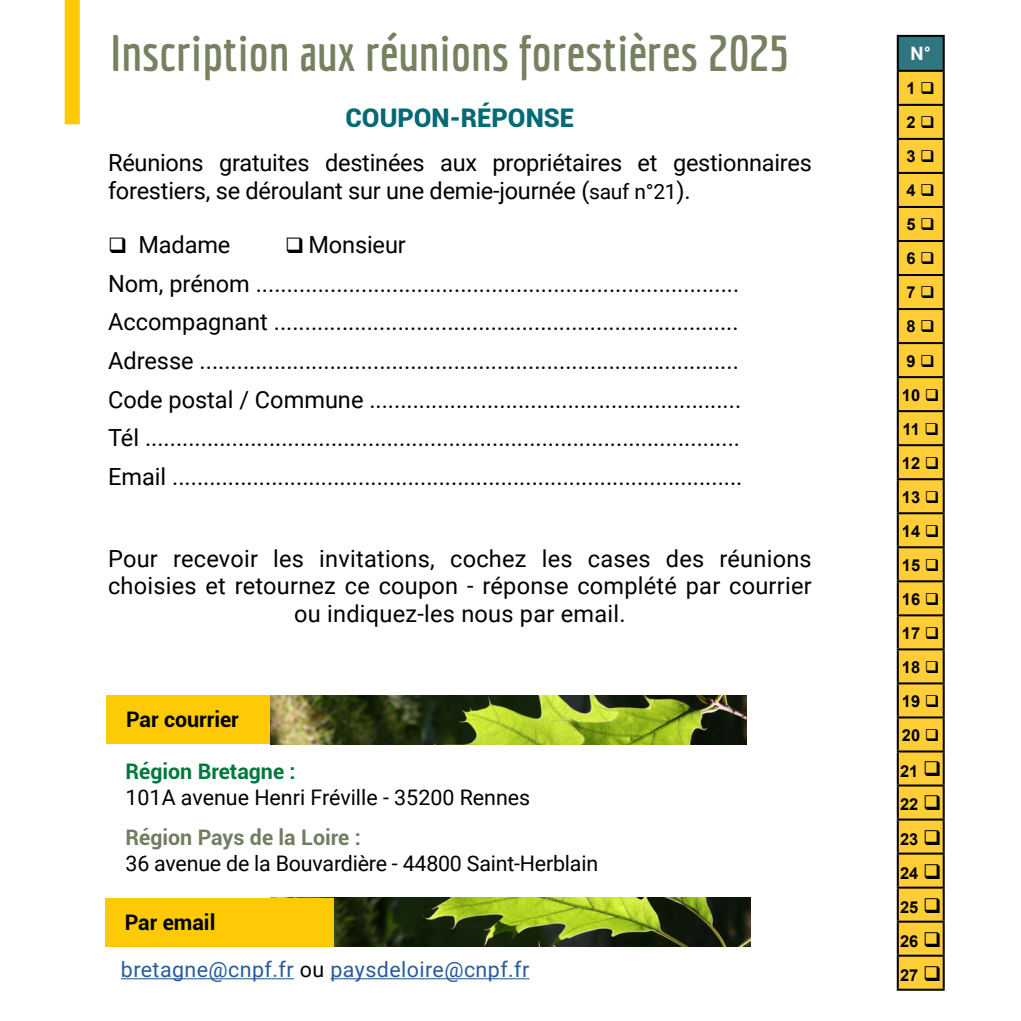
<style>
.page{position:relative;width:1021px;height:1021px;background:#fff}
.page>*{position:absolute;margin:0;border:0;box-sizing:border-box;transform-origin:0 0}
.t1{font:700 50.1px "Economica";color:#75815f}
.t2{font:900 25.8px "Roboto";color:#016a74}
.t3{font:23.7px/38.4px "Roboto";color:#000}
.t4{font:21.3px "Roboto";letter-spacing:-.01em;color:#000}
.t5{font:21.3px "Roboto";letter-spacing:.02em;color:#275b9b}
.t6{font:700 21.3px "Roboto";color:#737d61}
.t7{font:700 21.3px "Roboto";color:#000}
.t8{font:700 21.3px "Roboto";color:#00783c}
.t9{font:700 18.6px "Roboto";color:#fff}
.t10{font:700 16.5px/34.2px "Arial";color:#000;text-align:center}
.s1{font-size:21px}
.s2{color:#000}
</style>
<div class="page">
<div style="left:65px;top:0;width:15px;height:124px;background:#fec905"></div>
<img style="left:270px;top:695px;width:476px;height:49px">
<img style="left:270px;top:897px;width:480px;height:49px">
<div style="left:107px;top:695px;width:163px;height:48px;background:#fec905"></div>
<hr style="left:121px;top:978px;width:173px;height:1px;background:#275b9b">
<hr style="left:330px;top:978px;width:199px;height:1px;background:#275b9b">
<div style="left:105px;top:898px;width:228px;height:49px;background:#fec905"></div>
<div style="left:897px;top:36px;width:46px;height:35px;background:#307680"></div>
<div style="left:898px;top:72px;width:44px;height:916px;background:#ffce37"></div>
<hr style="left:896px;top:35px;width:48px;height:2px;background:#000">
<hr style="left:896px;top:37px;width:2px;height:33px;background:#000">
<hr style="left:942px;top:37px;width:2px;height:33px;background:#000">
<hr style="left:896px;top:70px;width:48px;height:2px;background:#000">
<hr style="left:896px;top:72px;width:2px;height:32px;background:#000">
<hr style="left:896px;top:104px;width:48px;height:2px;background:#000">
<hr style="left:896px;top:106px;width:2px;height:32px;background:#000">
<hr style="left:942px;top:106px;width:2px;height:32px;background:#000">
<hr style="left:896px;top:138px;width:48px;height:2px;background:#000">
<hr style="left:896px;top:140px;width:2px;height:32px;background:#000">
<hr style="left:942px;top:140px;width:2px;height:32px;background:#000">
<hr style="left:896px;top:172px;width:48px;height:2px;background:#000">
<hr style="left:896px;top:174px;width:2px;height:32px;background:#000">
<hr style="left:942px;top:174px;width:2px;height:32px;background:#000">
<hr style="left:896px;top:206px;width:48px;height:2px;background:#000">
<hr style="left:896px;top:208px;width:2px;height:32px;background:#000">
<hr style="left:942px;top:208px;width:2px;height:32px;background:#000">
<hr style="left:896px;top:240px;width:48px;height:2px;background:#000">
<hr style="left:896px;top:242px;width:2px;height:32px;background:#000">
<hr style="left:942px;top:242px;width:2px;height:32px;background:#000">
<hr style="left:896px;top:274px;width:48px;height:2px;background:#000">
<hr style="left:896px;top:276px;width:2px;height:32px;background:#000">
<hr style="left:942px;top:276px;width:2px;height:32px;background:#000">
<hr style="left:896px;top:308px;width:48px;height:2px;background:#000">
<hr style="left:896px;top:310px;width:2px;height:32px;background:#000">
<hr style="left:942px;top:310px;width:2px;height:32px;background:#000">
<hr style="left:896px;top:342px;width:48px;height:2px;background:#000">
<hr style="left:896px;top:344px;width:2px;height:32px;background:#000">
<hr style="left:942px;top:344px;width:2px;height:32px;background:#000">
<hr style="left:896px;top:376px;width:48px;height:2px;background:#000">
<hr style="left:896px;top:378px;width:2px;height:32px;background:#000">
<hr style="left:942px;top:378px;width:2px;height:32px;background:#000">
<hr style="left:896px;top:410px;width:48px;height:2px;background:#000">
<hr style="left:896px;top:412px;width:2px;height:32px;background:#000">
<hr style="left:942px;top:412px;width:2px;height:32px;background:#000">
<hr style="left:896px;top:444px;width:48px;height:2px;background:#000">
<hr style="left:896px;top:446px;width:2px;height:32px;background:#000">
<hr style="left:942px;top:446px;width:2px;height:32px;background:#000">
<hr style="left:896px;top:478px;width:48px;height:2px;background:#000">
<hr style="left:896px;top:480px;width:2px;height:32px;background:#000">
<hr style="left:942px;top:480px;width:2px;height:32px;background:#000">
<hr style="left:896px;top:512px;width:48px;height:2px;background:#000">
<hr style="left:896px;top:514px;width:2px;height:32px;background:#000">
<hr style="left:942px;top:514px;width:2px;height:32px;background:#000">
<hr style="left:896px;top:546px;width:48px;height:2px;background:#000">
<hr style="left:896px;top:548px;width:2px;height:32px;background:#000">
<hr style="left:942px;top:548px;width:2px;height:32px;background:#000">
<hr style="left:896px;top:580px;width:48px;height:2px;background:#000">
<hr style="left:896px;top:582px;width:2px;height:32px;background:#000">
<hr style="left:942px;top:582px;width:2px;height:32px;background:#000">
<hr style="left:896px;top:614px;width:48px;height:2px;background:#000">
<hr style="left:896px;top:616px;width:2px;height:32px;background:#000">
<hr style="left:942px;top:616px;width:2px;height:32px;background:#000">
<hr style="left:896px;top:648px;width:48px;height:2px;background:#000">
<hr style="left:896px;top:650px;width:2px;height:32px;background:#000">
<hr style="left:942px;top:650px;width:2px;height:32px;background:#000">
<hr style="left:896px;top:682px;width:48px;height:2px;background:#000">
<hr style="left:896px;top:684px;width:2px;height:32px;background:#000">
<hr style="left:942px;top:684px;width:2px;height:32px;background:#000">
<hr style="left:896px;top:716px;width:48px;height:2px;background:#000">
<hr style="left:896px;top:718px;width:2px;height:32px;background:#000">
<hr style="left:942px;top:718px;width:2px;height:32px;background:#000">
<hr style="left:896px;top:750px;width:48px;height:2px;background:#000">
<hr style="left:896px;top:752px;width:2px;height:32px;background:#000">
<hr style="left:942px;top:752px;width:2px;height:32px;background:#000">
<hr style="left:896px;top:784px;width:48px;height:2px;background:#000">
<hr style="left:896px;top:786px;width:2px;height:32px;background:#000">
<hr style="left:942px;top:786px;width:2px;height:32px;background:#000">
<hr style="left:896px;top:818px;width:48px;height:2px;background:#000">
<hr style="left:896px;top:820px;width:2px;height:32px;background:#000">
<hr style="left:942px;top:820px;width:2px;height:32px;background:#000">
<hr style="left:896px;top:852px;width:48px;height:2px;background:#000">
<hr style="left:896px;top:854px;width:2px;height:32px;background:#000">
<hr style="left:942px;top:854px;width:2px;height:32px;background:#000">
<hr style="left:896px;top:886px;width:48px;height:2px;background:#000">
<hr style="left:896px;top:888px;width:2px;height:32px;background:#000">
<hr style="left:942px;top:888px;width:2px;height:32px;background:#000">
<hr style="left:896px;top:920px;width:48px;height:2px;background:#000">
<hr style="left:896px;top:922px;width:2px;height:32px;background:#000">
<hr style="left:942px;top:922px;width:2px;height:32px;background:#000">
<hr style="left:896px;top:954px;width:48px;height:2px;background:#000">
<hr style="left:896px;top:956px;width:2px;height:32px;background:#000">
<hr style="left:942px;top:956px;width:2px;height:32px;background:#000">
<hr style="left:896px;top:988px;width:48px;height:2px;background:#000">
<hr style="left:942px;top:72px;width:2px;height:32px;background:#000">
<h1 class="t1" style="left:111px;top:24px;width:680px">Inscription aux réunions forestières 2025</h1>
<p class="t2" style="left:345px;top:100px;width:230px">COUPON-RÉPONSE</p>
<p class="t3" style="left:108px;top:148px;width:705px;line-height:28.2px">Réunions gratuites destinées aux propriétaires et gestionnaires forestiers, se déroulant sur une demie-journée (<span class="s1">sauf n°21</span>).</p>
<p class="t3" style="left:108px;top:225px;width:124px">❑ Madame</p>
<p class="t3" style="left:108px;top:225px;width:636px;text-indent:177px">❑ Monsieur<br>Nom, prénom ..............................................................................<br>Accompagnant ...........................................................................<br>Adresse .......................................................................................<br>Code postal / Commune ............................................................<br>Tél ................................................................................................<br>Email ............................................................................................</p>
<p class="t3" style="left:108px;top:543px;width:705px;line-height:27.9px;text-align:center">Pour recevoir les invitations, cochez les cases des réunions choisies et retournez ce coupon - réponse complété par courrier ou indiquez-les nous par email.</p>
<p class="t7" style="left:126px;top:704px;width:114px">Par courrier</p>
<p class="t8" style="left:126px;top:756px;width:172px">Région Bretagne :</p>
<p class="t4" style="left:126px;top:782px;width:406px">101A avenue Henri Fréville - 35200 Rennes</p>
<p class="t6" style="left:125px;top:822px;width:237px">Région Pays de la Loire :</p>
<p class="t4" style="left:125px;top:848px;width:474px">36 avenue de la Bouvardière - 44800 Saint-Herblain</p>
<p class="t7" style="left:125px;top:907px;width:92px">Par email</p>
<p class="t5" style="left:121px;top:954px;width:410px">bretagne@cnpf.fr <span class="s2">ou</span> paysdeloire@cnpf.fr</p>
<p class="t9" style="left:910px;top:41px;width:22px">N°</p>
<p class="t10" style="left:900px;top:71px;width:43px">1 ❑<br>2 ❑<br>3 ❑<br>4 ❑<br>5 ❑<br>6 ❑<br>7 ❑<br>8 ❑<br>9 ❑<br>10 ❑<br>11 ❑<br>12 ❑<br>13 ❑<br>14 ❑<br>15 ❑<br>16 ❑<br>17 ❑<br>18 ❑<br>19 ❑<br>20 ❑<br>21 ❑</p>
<p class="t10" style="left:900px;top:787px;width:43px;text-align:justify">22 ❑ 23 ❑ 24 ❑ 25 ❑ 26 ❑ 27 ❑</p>
</div>
